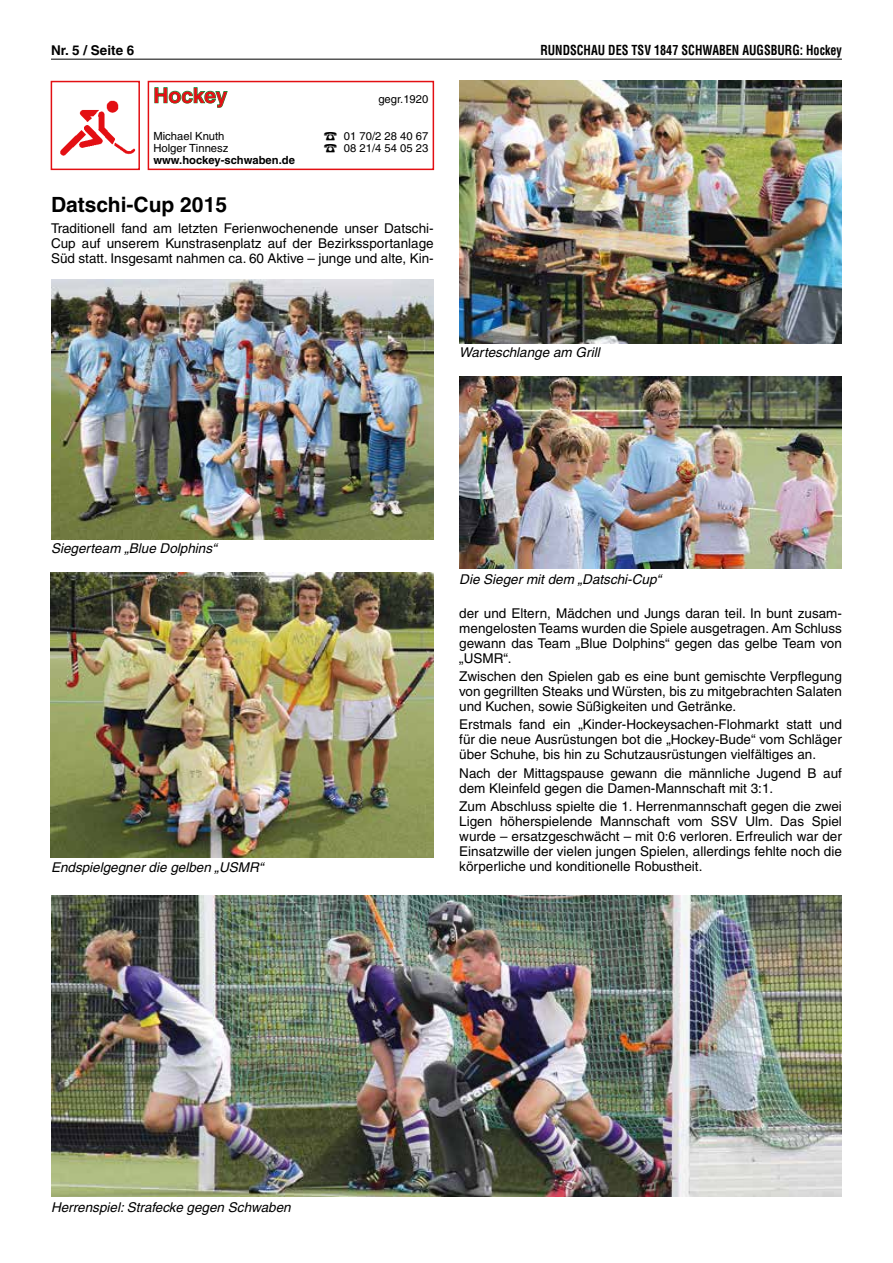
<style>
.page{position:relative;width:893px;height:1263px;background:#fff}
.page>*{position:absolute;margin:0;border:0;box-sizing:border-box;transform-origin:0 0}
.t1{font:700 21px "Helvetica";color:#000}
.t2{font:700 21px "Helvetica";color:#e30f13}
.t3{font:13.5px/15px "Helvetica";color:#000;text-align:justify}
.t4{font:italic 13.5px "Helvetica";color:#000}
.t5{font:700 condensed 13.5px "Helvetica";color:#000;scale:.9 1}
.t6{font:700 13.5px "Helvetica";color:#000}
.t7{font:11.25px "Helvetica";color:#000}
.t8{font:700 11.25px "Helvetica";color:#000}
</style>
<div class="page">
<hr style="left:51px;top:59px;width:791px;height:1px;background:#000">
<img style="left:60px;top:100px;width:76px;height:56px">
<div style="left:51px;top:81px;width:89px;height:89px;border:2px solid #e30f13"></div>
<svg style="left:154px;top:87px;width:74px;height:21px"></svg>
<div style="left:148px;top:81px;width:286px;height:89px;border:2px solid #e30f13"></div>
<img style="left:51px;top:572px;width:382px;height:286px">
<img style="left:51px;top:896px;width:791px;height:300px">
<img style="left:51px;top:280px;width:383px;height:259px">
<img style="left:459px;top:80px;width:383px;height:264px">
<img style="left:459px;top:376px;width:383px;height:193px">
<p class="t6" style="left:51px;top:42px;width:85px">Nr. 5 / Seite 6</p>
<p class="t5" style="left:540px;top:42px;width:337px">RUNDSCHAU DES TSV 1847 SCHWABEN AUGSBURG: Hockey</p>
<h1 class="t2" style="left:153px;top:83px;width:76px">Hockey</h1>
<p class="t7" style="left:378px;top:92px;width:51px">gegr.1920</p>
<p class="t7" style="left:153px;top:129px;width:73px">Michael Knuth</p>
<p class="t7" style="left:344px;top:129px;width:86px">01 70/2 28 40 67</p>
<p class="t7" style="left:153px;top:141px;width:77px">Holger Tinnesz</p>
<p class="t7" style="left:344px;top:142px;width:86px">08 21/4 54 05 23</p>
<p class="t8" style="left:153px;top:153px;width:143px">www.hockey-schwaben.de</p>
<h1 class="t1" style="left:51px;top:192px;width:177px">Datschi-Cup 2015</h1>
<p class="t3" style="left:51px;top:221px;width:384px">Traditionell fand am letzten Ferienwochenende unser Datschi-Cup auf unserem Kunstrasenplatz auf der Bezirkssportanlage Süd statt. Insgesamt nahmen ca. 60 Aktive – junge und alte, Kin-</p>
<p class="t4" style="left:459px;top:345px;width:142px">Warteschlange am Grill</p>
<p class="t4" style="left:51px;top:540px;width:167px">Siegerteam „Blue Dolphins“</p>
<p class="t4" style="left:51px;top:859px;width:214px">Endspielgegner die gelben „USMR“</p>
<p class="t4" style="left:459px;top:571px;width:203px">Die Sieger mit dem „Datschi-Cup“</p>
<p class="t3" style="left:459px;top:605px;width:384px">der und Eltern, Mädchen und Jungs daran teil. In bunt zusam&shy;mengelosten Teams wurden die Spiele ausgetragen. Am Schluss gewann das Team „Blue Dolphins“ gegen das gelbe Team von „USMR“.</p>
<p class="t3" style="left:459px;top:669px;width:384px">Zwischen den Spielen gab es eine bunt gemischte Verpflegung von gegrillten Steaks und Würsten, bis zu mitgebrachten Salaten und Kuchen, sowie Süßigkeiten und Getränke.</p>
<p class="t3" style="left:459px;top:717px;width:384px">Erstmals fand ein „Kinder-Hockeysachen-Flohmarkt statt und für die neue Ausrüstungen bot die „Hockey-Bude“ vom Schläger über Schuhe, bis hin zu Schutzausrüstungen vielfältiges an.</p>
<p class="t3" style="left:459px;top:765px;width:384px">Nach der Mittagspause gewann die männliche Jugend B auf dem Kleinfeld gegen die Damen-Mannschaft mit 3:1.</p>
<p class="t3" style="left:459px;top:799px;width:384px">Zum Abschluss spielte die 1. Herrenmannschaft gegen die zwei Ligen höherspielende Mannschaft vom SSV Ulm. Das Spiel wurde – ersatzgeschwächt – mit 0:6 verloren. Erfreulich war der Einsatzwille der vielen jungen Spielen, allerdings fehlte noch die körperliche und konditionelle Robustheit.</p>
<p class="t4" style="left:51px;top:1199px;width:241px">Herrenspiel: Strafecke gegen Schwaben</p>
</div>
